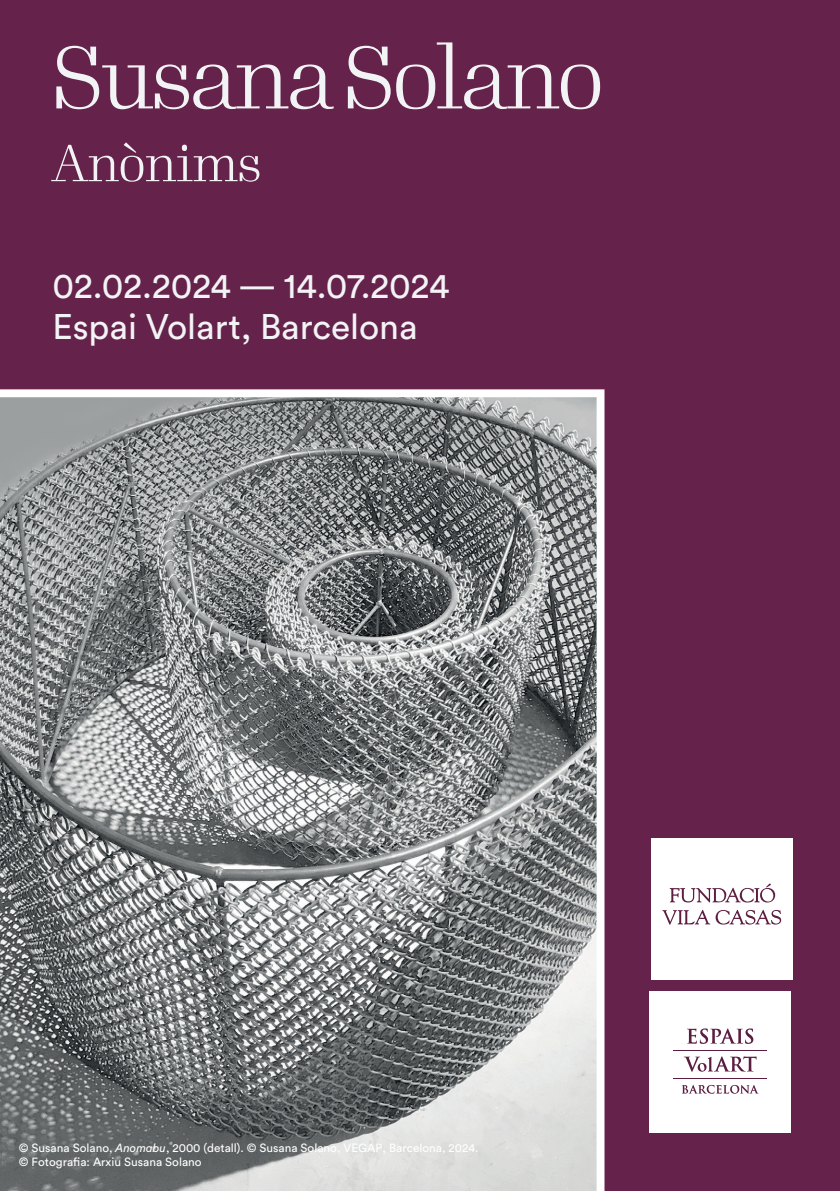
<style>
.page{position:relative;width:840px;height:1191px;background:#fff}
.page>*{position:absolute;margin:0;border:0;box-sizing:border-box;transform-origin:0 0}
.t1{font:300 86.8px "Gimlet Display";letter-spacing:-.04em;color:#f2f3f4}
.t2{font:300 50.4px "Gimlet Display";letter-spacing:-.02em;color:#f2f3f4}
.t3{font:35.2px/40.8px "Circular Std";color:#f2f3f4}
.t4{font:11.8px/14.2px "Circular Std";color:#fff}
.s1{font-style:italic}
</style>
<div class="page">
<div style="left:0;top:0;width:839px;height:1191px;background:#65224b"></div>
<svg style="left:0;top:385px;width:608px;height:806px;background:#8b8d8e"></svg>
<div style="left:650px;top:838px;width:142px;height:142px;background:#fff"></div>
<svg style="left:662px;top:909px;width:118px;height:15px"></svg>
<svg style="left:669px;top:883px;width:105px;height:19px"></svg>
<div style="left:649px;top:991px;width:141px;height:141px;background:#fff"></div>
<svg style="left:687px;top:1028px;width:66px;height:15px"></svg>
<svg style="left:683px;top:1056px;width:73px;height:15px"></svg>
<svg style="left:681px;top:1085px;width:77px;height:8px"></svg>
<hr style="left:673px;top:1049px;width:93px;height:1px;background:#5d1d42">
<hr style="left:673px;top:1078px;width:93px;height:1px;background:#5d1d42">
<svg style="left:0;top:0;width:5px;height:5px"></svg>
<svg style="left:834px;top:0;width:6px;height:5px"></svg>
<h1 class="t1" style="left:51px;top:18px;width:553px">Susana Solano</h1>
<h2 class="t2" style="left:51px;top:128px;width:212px">Anònims</h2>
<h3 class="t3" style="left:52px;top:265px;width:398px">02.02.2024 — 14.07.2024<br>Espai Volart, Barcelona</h3>
<p class="t4" style="left:19px;top:1140px;width:461px">© Susana Solano, <span class="s1">Anomabu</span>, 2000 (detall). © Susana Solano, VEGAP, Barcelona, 2024. © Fotogra-a: Arxiu Susana Solano</p>
</div>
